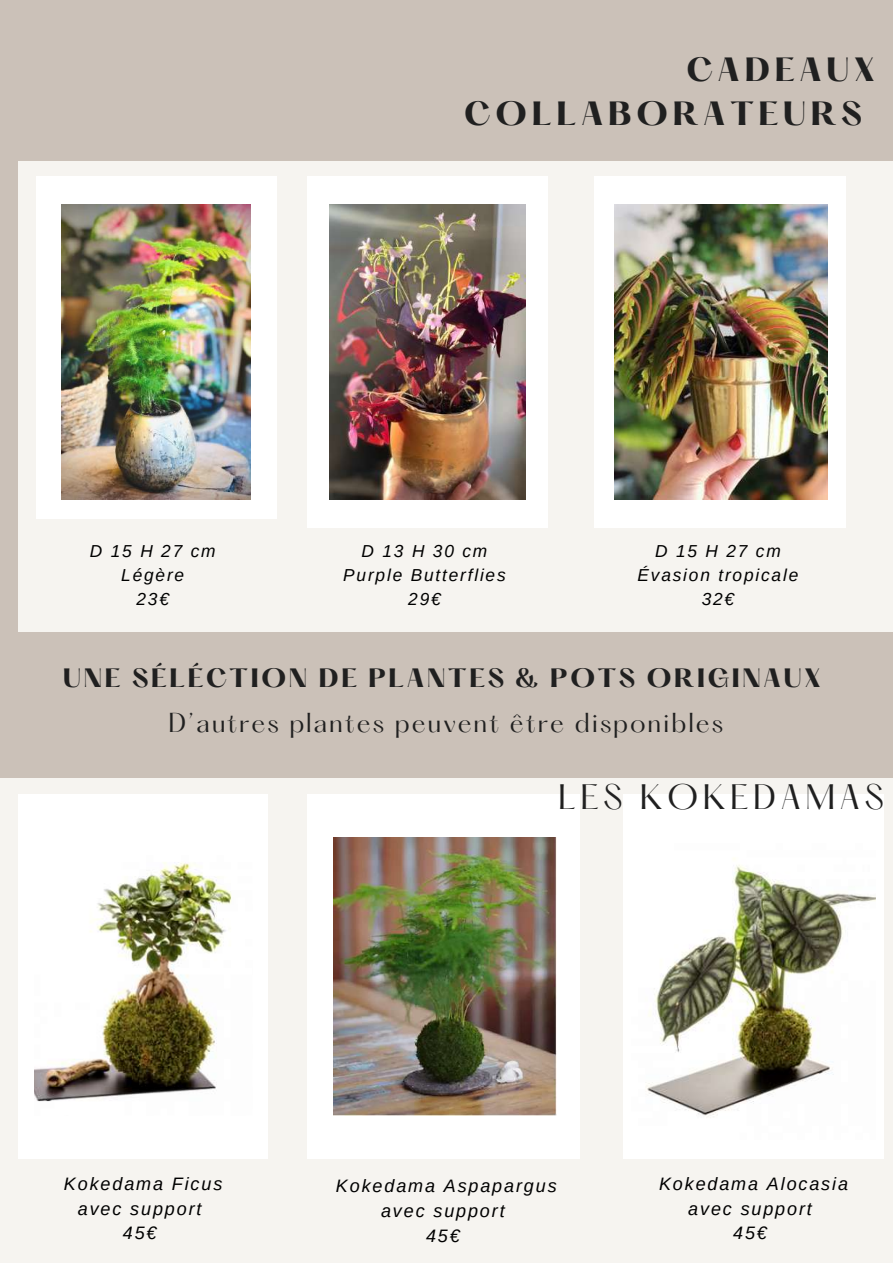
<style>
.page{position:relative;width:893px;height:1264px;background:#fff}
.page>*{position:absolute;margin:0;border:0;box-sizing:border-box;transform-origin:0 0}
.t1{font:30.9px "Hatton";letter-spacing:.135em;color:#202020}
.t2{font:700 29.4px/43.8px "Hatton";letter-spacing:.135em;color:#202020}
.t3{font:24px "Hatton";letter-spacing:.075em;color:#202020}
.t4{font:700 23.25px "Hatton";letter-spacing:.09em;color:#202020}
.t5{font:italic 18px/24.8px "Arimo";letter-spacing:.105em;color:#000;text-align:center}
.t6{font:italic 17.25px/23.9px "Arimo";letter-spacing:.105em;color:#000;text-align:center}
</style>
<div class="page">
<div style="left:0;top:0;width:892px;height:1262px;background:#cbc1b8"></div>
<div style="left:0;top:778px;width:892px;height:484px;background:#f6f4f0"></div>
<div style="left:18px;top:794px;width:250px;height:365px;background:#fff"></div>
<div style="left:307px;top:794px;width:272px;height:365px;background:#fff"></div>
<div style="left:623px;top:794px;width:260px;height:365px;background:#fff"></div>
<img style="left:646px;top:858px;width:229px;height:259px">
<img style="left:334px;top:837px;width:222px;height:278px">
<img style="left:34px;top:862px;width:198px;height:240px">
<div style="left:18px;top:161px;width:874px;height:470px;background:#f6f4f0"></div>
<div style="left:36px;top:176px;width:240px;height:342px;background:#fff"></div>
<img style="left:61px;top:204px;width:189px;height:296px">
<div style="left:307px;top:176px;width:241px;height:351px;background:#fff"></div>
<div style="left:594px;top:176px;width:251px;height:351px;background:#fff"></div>
<img style="left:330px;top:204px;width:195px;height:296px">
<img style="left:614px;top:204px;width:213px;height:296px">
<h2 class="t2" style="left:464px;top:51px;width:412px;text-indent:222px">CADEAUX<br>COLLABORATEURS</h2>
<p class="t6" style="left:90px;top:539px;width:127px">D15H27cm<br>Légère<br>23€</p>
<p class="t6" style="left:637px;top:539px;width:162px">D15H27cm<br>Évasion tropicale<br>32€</p>
<p class="t6" style="left:343px;top:539px;width:164px">D13H30cm<br>Purple Butterflies<br>29€</p>
<p class="t4" style="left:63px;top:666px;width:759px">UNE SÉLÉCTION DE PLANTES &amp; POTS ORIGINAUX</p>
<h3 class="t3" style="left:168px;top:711px;width:556px">D’autres plantes peuvent être disponibles</h3>
<h1 class="t1" style="left:558px;top:782px;width:327px">LES KOKEDAMAS</h1>
<p class="t5" style="left:64px;top:1171px;width:160px">Kokedama Ficus avec support<br>45€</p>
<p class="t5" style="left:336px;top:1173px;width:222px">Kokedama Aspapargus avec support<br>45€</p>
<p class="t5" style="left:659px;top:1171px;width:190px">Kokedama Alocasia avec support<br>45€</p>
</div>
